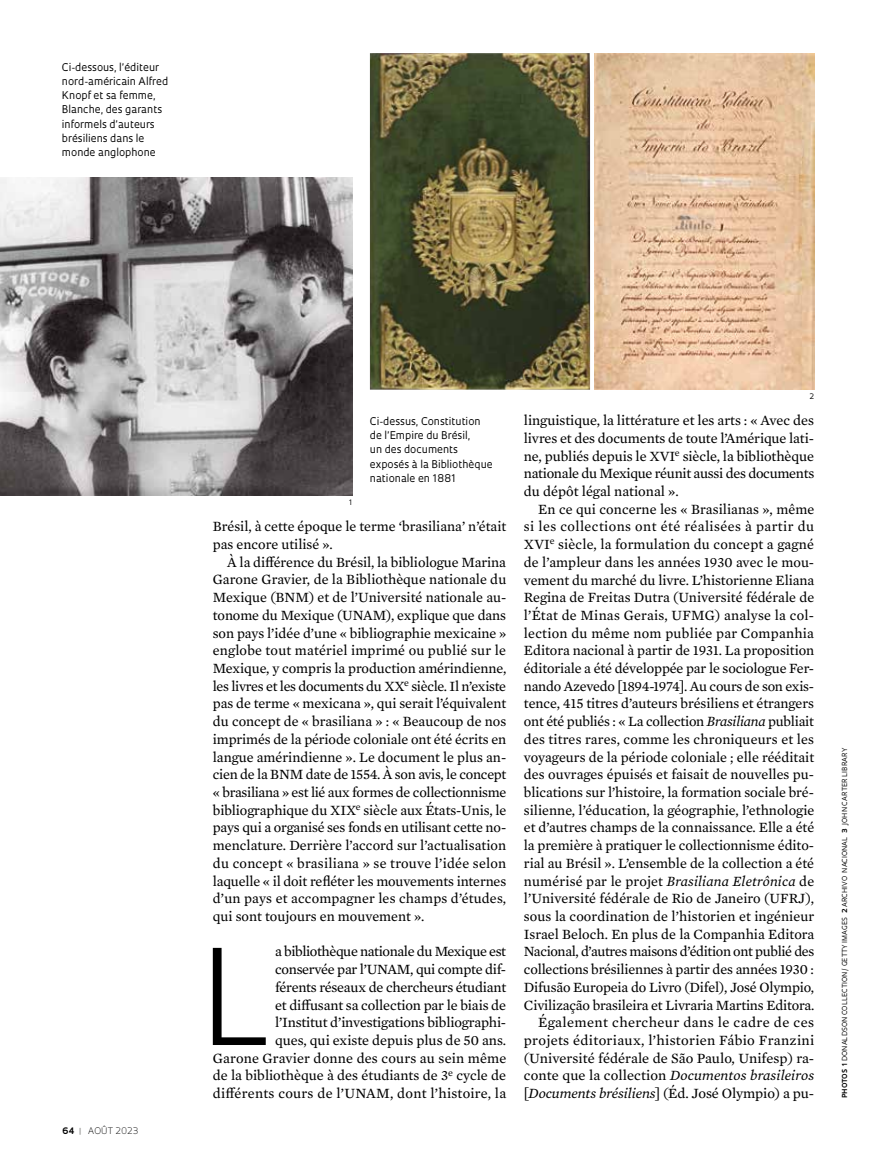
<style>
.page{position:relative;width:885px;height:1169px;background:#fff}
.page>*{position:absolute;margin:0;border:0;box-sizing:border-box;transform-origin:0 0}
.t1{font:300 136.8px "Elza";color:#000}
.t2{font:14.4px/17.7px "Mercury Text G2";color:#000;text-align:justify}
.t3{font:10.35px/14.1px "Oculum";color:#000}
.t4{font:300 8.7px "Oculum";letter-spacing:.01em;color:#000}
.t5{font:7.35px "Oculum";color:#000}
.t6{font:6.75px "Oculum";letter-spacing:.02em;color:#000}
.s1{font-weight:700}
.s2{font-weight:700;color:#9d9d9c}
.s3{font-style:italic}
</style>
<div class="page">
<img style="left:0;top:177px;width:352px;height:319px">
<img style="left:370px;top:53px;width:220px;height:337px">
<img style="left:594px;top:53px;width:220px;height:336px">
<p class="t3" style="left:62px;top:60px;width:108px">Ci-dessous, l’éditeur nord-américain Alfred<br>Knopf et sa femme,<br>Blanche, des garants informels d’auteurs brésiliens dans le monde anglophone</p>
<p class="t4" style="left:62px;top:1124px;width:78px"><span class="s1">64</span> <span class="s2">|</span> AOÛT 2023</p>
<p class="t5" style="left:349px;top:497px;width:5px">1</p>
<p class="t3" style="left:370px;top:414px;width:124px">Ci-dessus, Constitution de l’Empire du Brésil,<br>un des documents exposés à la Bibliothèque nationale en 1881</p>
<p class="t2" style="left:213px;top:517px;width:295px">Brésil, à cette époque le terme ‘brasiliana’ n’était pas encore utilisé ».</p>
<p class="t2" style="left:213px;top:552px;width:295px;text-indent:14px">À la différence du Brésil, la bibliologue Marina Garone Gravier, de la Bibliothèque nationale du Mexique (BNM) et de l’Université nationale au&shy;tonome du Mexique (UNAM), explique que dans son pays l’idée d’une « bibliographie mexicaine » englobe tout matériel imprimé ou publié sur le Mexique, y compris la production amérindienne, les livres et les documents du XX<sup>e</sup> siècle. Il n’existe pas de terme « mexicana », qui serait l’équivalent du concept de « brasiliana » : « Beaucoup de nos imprimés de la période coloniale ont été écrits en langue amérindienne ». Le document le plus an&shy;cien de la BNM date de 1554. À son avis, le concept « brasiliana » est lié aux formes de collectionnisme bibliographique du XIX<sup>e</sup> siècle aux États-Unis, le pays qui a organisé ses fonds en utilisant cette no&shy;menclature. Derrière l’accord sur l’actualisation du concept « brasiliana » se trouve l’idée selon laquelle « il doit refléter les mouvements internes d’un pays et accompagner les champs d’études, qui sont toujours en mouvement ».</p>
<h1 class="t1" style="left:203px;top:908px;width:67px">L</h1>
<p class="t2" style="left:213px;top:942px;width:295px;text-align:right">a bibliothèque nationale du Mexique est conservée par l’UNAM, qui compte dif-<br>férents réseaux de chercheurs étudiant<br>et diffusant sa collection par le biais de<br>l’Institut d’investigations bibliographi-<br>ques, qui existe depuis plus de 50 ans.<br>Garone Gravier donne des cours au sein même de la bibliothèque à des étudiants de 3<sup>e</sup> cycle de différents cours de l’UNAM, dont l’histoire, la</p>
<p class="t5" style="left:809px;top:391px;width:6px">2</p>
<p class="t2" style="left:524px;top:411px;width:292px">linguistique, la littérature et les arts : « Avec des livres et des documents de toute l’Amérique lati&shy;ne, publiés depuis le XVI<sup>e</sup> siècle, la bibliothèque nationale du Mexique réunit aussi des documents du dépôt légal national ».</p>
<p class="t2" style="left:524px;top:499px;width:292px;text-align:right">En ce qui concerne les « Brasilianas », même<br>si les collections ont été réalisées à partir du XVI<sup>e</sup> siècle, la formulation du concept a gagné de l’ampleur dans les années 1930 avec le mou&shy;vement du marché du livre. L’historienne Eliana Regina de Freitas Dutra (Université fédérale de l’État de Minas Gerais, UFMG) analyse la col&shy;lection du même nom publiée par Companhia Editora nacional à partir de 1931. La proposition éditoriale a été développée par le sociologue Fer&shy;nando Azevedo [1894-1974]. Au cours de son exis&shy;tence, 415 titres d’auteurs brésiliens et étrangers ont été publiés : « La collection <span class="s3">Brasiliana</span> publiait des titres rares, comme les chroniqueurs et les voyageurs de la période coloniale ; elle rééditait des ouvrages épuisés et faisait de nouvelles pu&shy;blications sur l’histoire, la formation sociale bré&shy;silienne, l’éducation, la géographie, l’ethnologie et d’autres champs de la connaissance. Elle a été la première à pratiquer le collectionnisme édito&shy;rial au Brésil ». L’ensemble de la collection a été numérisé par le projet <span class="s3">Brasiliana Eletrônica</span> de l’Université fédérale de Rio de Janeiro (UFRJ), sous la coordination de l’historien et ingénieur Israel Beloch. En plus de la Companhia Editora Nacional, d’autres maisons d’édition ont publié des collections brésiliennes à partir des années 1930 :<br>Difusão Europeia do Livro (Difel), José Olympio, Civilização brasileira et Livraria Martins Editora.<br>Également chercheur dans le cadre de ces projets éditoriaux, l’historien Fábio Franzini (Université fédérale de São Paulo, Unifesp) ra&shy;conte que la collection <span class="s3">Documentos brasileiros </span>[<span class="s3">Documents brésiliens</span>] (Éd. José Olympio) a pu-</p>
<p class="t6" style="left:840px;top:1098px;width:352px;rotate:-90deg"><span class="s1">PHOTOS 1</span> DONALDSON COLLECTION/ GETTY IMAGES <span class="s1">2</span> ARCHIVO NACIONAL <span class="s1">3</span> JOHN CARTER LIBRARY</p>
</div>
